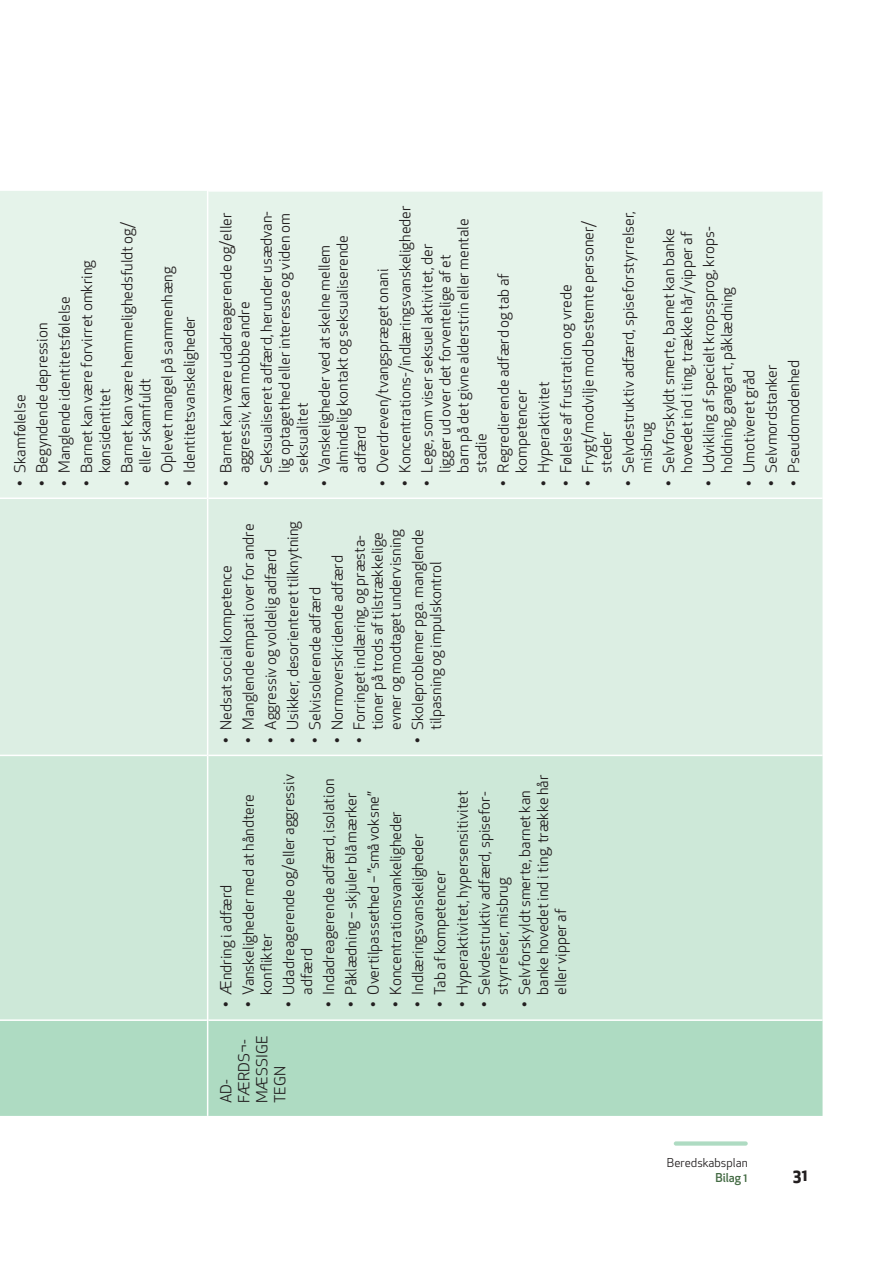
<style>
.page{position:relative;width:893px;height:1263px;background:#fff}
.page>*{position:absolute;margin:0;border:0;box-sizing:border-box;transform-origin:0 0}
.t1{font:700 16.5px "Apex New";color:#231f20}
.t2{font:15px/18px "Apex New";color:#231f20}
.t3{font:12px "Apex New";color:#231f20}
.t4{font:500 12px "Apex New";color:#446b44}
</style>
<div class="page">
<div style="left:674px;top:1141px;width:74px;height:5px;background:#aedbc2;border-radius:2px"></div>
<div style="left:0;top:1021px;width:822px;height:95px;background:#aedbc2"></div>
<div style="left:0;top:756px;width:822px;height:263px;background:#cde8d8"></div>
<div style="left:0;top:499px;width:822px;height:256px;background:#dceee3"></div>
<div style="left:0;top:191px;width:822px;height:307px;background:#e5f3ea"></div>
<hr style="left:208px;top:190px;width:614px;height:2px;background:#fff">
<hr style="left:207px;top:755px;width:1px;height:361px;background:#fff">
<hr style="left:207px;top:498px;width:1px;height:257px;background:#fff">
<hr style="left:207px;top:190px;width:1px;height:308px;background:#fff">
<p class="t2" style="left:12px;top:486px;width:92px;rotate:-90deg">• Skamfølelse</p>
<p class="t2" style="left:79px;top:473px;width:214px;text-indent:-13px;rotate:-90deg">• Barnet kan være forvirret omkring kønsidentitet</p>
<p class="t2" style="left:57px;top:486px;width:191px;rotate:-90deg">• Manglende identitetsfølelse</p>
<p class="t2" style="left:35px;top:486px;width:164px;rotate:-90deg">• Begyndende depression</p>
<p class="t2" style="left:119px;top:473px;width:252px;text-indent:-13px;rotate:-90deg">• Barnet kan være hemmelighedsfuldt og/ eller skamfuldt</p>
<p class="t2" style="left:160px;top:486px;width:221px;rotate:-90deg">• Oplevet mangel på sammenhæng</p>
<p class="t2" style="left:182px;top:486px;width:171px;rotate:-90deg">• Identitetsvanskeligheder</p>
<p class="t2" style="left:218px;top:473px;width:262px;text-indent:-13px;rotate:-90deg">• Barnet kan være udadreagerende og/eller aggressiv, kan mobbe andre</p>
<p class="t2" style="left:259px;top:473px;width:263px;text-indent:-13px;rotate:-90deg">• Seksualiseret adfærd, herunder usædvan&shy;lig optagethed eller interesse og viden om seksualitet</p>
<p class="t2" style="left:317px;top:473px;width:239px;text-indent:-13px;rotate:-90deg">• Vanskeligheder ved at skelne mellem almindelig kontakt og seksualiserende adfærd</p>
<p class="t2" style="left:397px;top:486px;width:281px;rotate:-90deg">• Koncentrations-/indlæringsvanskeligheder</p>
<p class="t2" style="left:420px;top:473px;width:256px;text-indent:-13px;rotate:-90deg">• Lege, som viser seksuel aktivitet, der ligger ud over det forventelige af et<br>barn på det givne alderstrin eller mentale stadie</p>
<p class="t2" style="left:375px;top:486px;width:218px;rotate:-90deg">• Overdreven/tvangspræget onani</p>
<p class="t2" style="left:580px;top:473px;width:253px;text-indent:-13px;rotate:-90deg">• Frygt/modvilje mod bestemte personer/ steder</p>
<p class="t2" style="left:621px;top:473px;width:264px;text-indent:-13px;rotate:-90deg">• Selvdestruktiv adfærd, spiseforstyrrelser, misbrug</p>
<p class="t2" style="left:661px;top:486px;width:259px;text-align:right;rotate:-90deg">• Selvforskyldt smerte, barnet kan banke hovedet ind i ting, trække hår/vipper af</p>
<p class="t2" style="left:701px;top:473px;width:248px;text-indent:-13px;rotate:-90deg">• Udvikling af specielt kropssprog, krops&shy;holdning, gangart, påklædning</p>
<p class="t2" style="left:496px;top:473px;width:201px;text-indent:-13px;rotate:-90deg">• Regredierende adfærd og tab af kompetencer</p>
<p class="t2" style="left:558px;top:486px;width:203px;rotate:-90deg">• Følelse af frustration og vrede</p>
<p class="t2" style="left:741px;top:486px;width:117px;rotate:-90deg">• Umotiveret gråd</p>
<p class="t2" style="left:764px;top:486px;width:122px;rotate:-90deg">• Selvmordstanker</p>
<p class="t2" style="left:786px;top:486px;width:127px;rotate:-90deg">• Pseudomodenhed</p>
<p class="t2" style="left:536px;top:486px;width:106px;rotate:-90deg">• Hyperaktivitet</p>
<p class="t2" style="left:285px;top:743px;width:223px;rotate:-90deg">• Usikker, desorienteret tilknytning</p>
<p class="t2" style="left:241px;top:743px;width:221px;rotate:-90deg">• Manglende empati over for andre</p>
<p class="t2" style="left:263px;top:743px;width:196px;rotate:-90deg">• Aggressiv og voldelig adfærd</p>
<p class="t2" style="left:218px;top:743px;width:179px;rotate:-90deg">• Nedsat social kompetence</p>
<p class="t2" style="left:307px;top:743px;width:157px;rotate:-90deg">• Selvisolerende adfærd</p>
<p class="t2" style="left:330px;top:743px;width:189px;rotate:-90deg">• Normoverskridende adfærd</p>
<p class="t2" style="left:352px;top:730px;width:202px;text-indent:-13px;rotate:-90deg">• Forringet indlæring, og præsta&shy;tioner på trods af tilstrækkelige evner og modtaget undervisning</p>
<p class="t2" style="left:410px;top:730px;width:202px;text-indent:-13px;rotate:-90deg">• Skoleproblemer pga. manglende tilpasning og impulskontrol</p>
<p class="t2" style="left:241px;top:995px;width:202px;text-indent:-13px;rotate:-90deg">• Vanskeligheder med at håndtere konflikter</p>
<p class="t2" style="left:219px;top:1007px;width:124px;rotate:-90deg">• Ændring i adfærd</p>
<p class="t2" style="left:281px;top:995px;width:222px;text-indent:-13px;rotate:-90deg">• Udadreagerende og/eller aggressiv adfærd</p>
<p class="t2" style="left:321px;top:1007px;width:230px;rotate:-90deg">• Indadreagerende adfærd, isolation</p>
<p class="t2" style="left:517px;top:995px;width:221px;text-indent:-13px;rotate:-90deg">• Selvforskyldt smerte, barnet kan banke hovedet ind i ting, trække hår eller vipper af</p>
<p class="t2" style="left:455px;top:1007px;width:218px;rotate:-90deg">• Hyperaktivitet, hypersensitivitet</p>
<p class="t2" style="left:477px;top:995px;width:204px;text-indent:-13px;rotate:-90deg">• Selvdestruktiv adfærd, spisefor&shy;styrrelser, misbrug</p>
<p class="t2" style="left:343px;top:1007px;width:216px;rotate:-90deg">• Påklædning – skjuler blå mærker</p>
<p class="t2" style="left:366px;top:1007px;width:217px;rotate:-90deg">• Overtilpassethed – ”små voksne”</p>
<p class="t2" style="left:388px;top:1007px;width:198px;rotate:-90deg">• Koncentrationsvankeligheder</p>
<p class="t2" style="left:410px;top:1007px;width:175px;rotate:-90deg">• Indlæringsvanskeligheder</p>
<p class="t2" style="left:432px;top:1007px;width:138px;rotate:-90deg">• Tab af kompetencer</p>
<p class="t2" style="left:219px;top:1103px;width:69px;rotate:-90deg">AD-<br>FÆRDS¬-<br>MÆSSIGE<br>TEGN</p>
<p class="t3" style="left:667px;top:1158px;width:82px">Beredskabsplan</p>
<p class="t4" style="left:715px;top:1172px;width:34px">Bilag 1</p>
<p class="t1" style="left:793px;top:1168px;width:16px">31</p>
</div>
